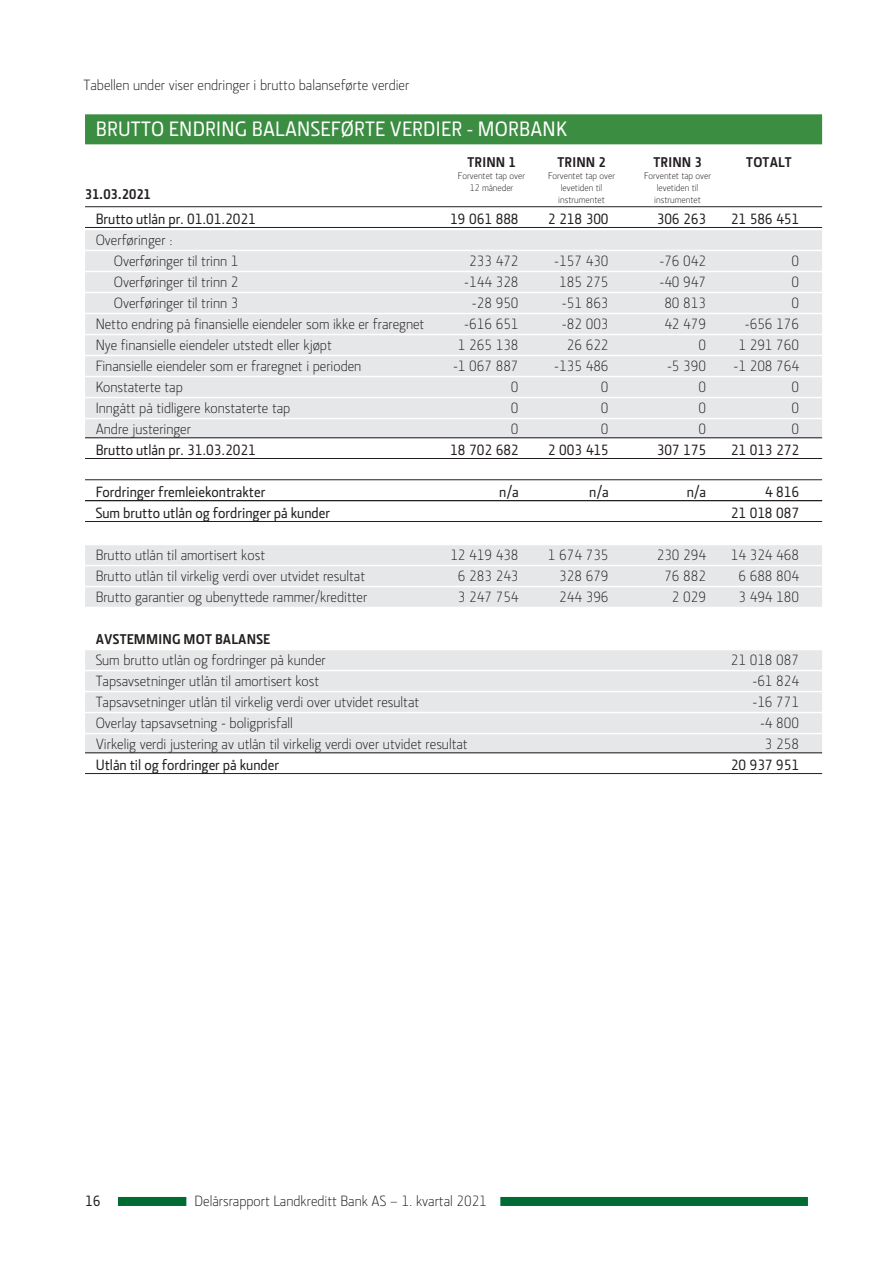
<style>
.page{position:relative;width:893px;height:1263px;background:#fff}
.page>*{position:absolute;margin:0;border:0;box-sizing:border-box;transform-origin:0 0}
.t1{font:500 21px "Section LK";letter-spacing:.015em;color:#fff}
.t2{font:300 15px/21px "Section LK";color:#231f20}
.t3{font:500 15px "Section LK";color:#231f20}
.t4{font:700 14.25px "Section LK";letter-spacing:.015em;color:#231f20}
.t5{font:300 9.75px "Section LK";color:#231f20}
</style>
<div class="page">
<div style="left:118px;top:1197px;width:68px;height:9px;background:#006b32"></div>
<div style="left:500px;top:1197px;width:308px;height:9px;background:#006b32"></div>
<div style="left:85px;top:114px;width:737px;height:30px;background:#3b8d41"></div>
<hr style="left:85px;top:206px;width:737px;height:1px;background:#231f20">
<hr style="left:85px;top:227px;width:737px;height:1px;background:#231f20">
<div style="left:85px;top:230px;width:737px;height:20px;background:#e6e7e9"></div>
<div style="left:85px;top:251px;width:737px;height:20px;background:#e6e7e9"></div>
<div style="left:85px;top:272px;width:737px;height:20px;background:#e6e7e9"></div>
<div style="left:85px;top:293px;width:737px;height:20px;background:#e6e7e9"></div>
<div style="left:85px;top:314px;width:737px;height:20px;background:#e6e7e9"></div>
<div style="left:85px;top:335px;width:737px;height:20px;background:#e6e7e9"></div>
<div style="left:85px;top:356px;width:737px;height:20px;background:#e6e7e9"></div>
<div style="left:85px;top:377px;width:737px;height:20px;background:#e6e7e9"></div>
<div style="left:85px;top:398px;width:737px;height:20px;background:#e6e7e9"></div>
<div style="left:85px;top:419px;width:737px;height:20px;background:#e6e7e9"></div>
<hr style="left:85px;top:437px;width:737px;height:1px;background:#231f20">
<hr style="left:85px;top:458px;width:737px;height:1px;background:#231f20">
<hr style="left:85px;top:479px;width:737px;height:1px;background:#231f20">
<hr style="left:85px;top:500px;width:737px;height:1px;background:#231f20">
<hr style="left:85px;top:521px;width:737px;height:1px;background:#231f20">
<div style="left:85px;top:545px;width:737px;height:20px;background:#e6e7e9"></div>
<div style="left:85px;top:566px;width:737px;height:20px;background:#e6e7e9"></div>
<div style="left:85px;top:587px;width:737px;height:20px;background:#e6e7e9"></div>
<div style="left:85px;top:650px;width:737px;height:20px;background:#e6e7e9"></div>
<div style="left:85px;top:671px;width:737px;height:20px;background:#e6e7e9"></div>
<div style="left:85px;top:692px;width:737px;height:20px;background:#e6e7e9"></div>
<div style="left:85px;top:713px;width:737px;height:20px;background:#e6e7e9"></div>
<div style="left:85px;top:734px;width:737px;height:20px;background:#e6e7e9"></div>
<hr style="left:85px;top:752px;width:737px;height:1px;background:#231f20">
<hr style="left:85px;top:773px;width:737px;height:1px;background:#231f20">
<p class="t2" style="left:84px;top:74px;width:327px">Tabellen under viser endringer i brutto balanseførte verdier</p>
<h1 class="t1" style="left:96px;top:117px;width:473px">BRUTTO ENDRING BALANSEFØRTE VERDIER - MORBANK</h1>
<p class="t4" style="left:468px;top:154px;width:49px">TRINN 1</p>
<p class="t4" style="left:558px;top:154px;width:49px">TRINN 2</p>
<p class="t4" style="left:654px;top:154px;width:49px">TRINN 3</p>
<p class="t4" style="left:746px;top:154px;width:47px">TOTALT</p>
<p class="t5" style="left:458px;top:170px;width:69px">Forventet tap over</p>
<p class="t5" style="left:548px;top:170px;width:69px">Forventet tap over</p>
<p class="t5" style="left:644px;top:170px;width:69px">Forventet tap over</p>
<p class="t5" style="left:470px;top:182px;width:45px">12 måneder</p>
<p class="t5" style="left:561px;top:182px;width:43px">levetiden til</p>
<p class="t5" style="left:657px;top:182px;width:43px">levetiden til</p>
<p class="t5" style="left:558px;top:194px;width:48px">instrumentet</p>
<p class="t5" style="left:654px;top:194px;width:48px">instrumentet</p>
<p class="t3" style="left:96px;top:211px;width:162px">Brutto utlån pr. 01.01.2021</p>
<p class="t3" style="left:450px;top:211px;width:70px">19 061 888</p>
<p class="t3" style="left:548px;top:211px;width:62px">2 218 300</p>
<p class="t3" style="left:657px;top:211px;width:51px">306 263</p>
<p class="t3" style="left:731px;top:211px;width:70px">21 586 451</p>
<p class="t2" style="left:114px;top:230px;width:126px;text-indent:-18px">Overføringer :<br>Overføringer til trinn 1</p>
<p class="t4" style="left:85px;top:186px;width:68px">31.03.2021</p>
<p class="t2" style="left:469px;top:251px;width:51px">233 472</p>
<p class="t2" style="left:554px;top:251px;width:56px">-157 430</p>
<p class="t2" style="left:659px;top:251px;width:48px">-76 042</p>
<p class="t2" style="left:791px;top:251px;width:9px">0</p>
<p class="t2" style="left:114px;top:272px;width:126px">Overføringer til trinn 2</p>
<p class="t2" style="left:464px;top:272px;width:56px">-144 328</p>
<p class="t2" style="left:559px;top:272px;width:51px">185 275</p>
<p class="t2" style="left:659px;top:272px;width:48px">-40 947</p>
<p class="t2" style="left:791px;top:272px;width:9px">0</p>
<p class="t2" style="left:114px;top:293px;width:126px">Overføringer til trinn 3</p>
<p class="t2" style="left:472px;top:293px;width:48px">-28 950</p>
<p class="t2" style="left:562px;top:293px;width:48px">-51 863</p>
<p class="t2" style="left:664px;top:293px;width:43px">80 813</p>
<p class="t2" style="left:791px;top:293px;width:9px">0</p>
<p class="t2" style="left:96px;top:314px;width:330px">Netto endring på finansielle eiendeler som ikke er fraregnet</p>
<p class="t2" style="left:464px;top:314px;width:56px">-616 651</p>
<p class="t2" style="left:562px;top:314px;width:48px">-82 003</p>
<p class="t2" style="left:664px;top:314px;width:43px">42 479</p>
<p class="t2" style="left:745px;top:314px;width:56px">-656 176</p>
<p class="t2" style="left:96px;top:335px;width:238px">Nye finansielle eiendeler utstedt eller kjøpt</p>
<p class="t2" style="left:458px;top:335px;width:62px">1 265 138</p>
<p class="t2" style="left:567px;top:335px;width:43px">26 622</p>
<p class="t2" style="left:698px;top:335px;width:9px">0</p>
<p class="t2" style="left:738px;top:335px;width:62px">1 291 760</p>
<p class="t2" style="left:96px;top:356px;width:267px">Finansielle eiendeler som er fraregnet i perioden</p>
<p class="t2" style="left:453px;top:356px;width:67px">-1 067 887</p>
<p class="t2" style="left:554px;top:356px;width:56px">-135 486</p>
<p class="t2" style="left:667px;top:356px;width:41px">-5 390</p>
<p class="t2" style="left:733px;top:356px;width:67px">-1 208 764</p>
<p class="t2" style="left:96px;top:377px;width:89px">Konstaterte tap</p>
<p class="t2" style="left:511px;top:377px;width:9px">0</p>
<p class="t2" style="left:601px;top:377px;width:9px">0</p>
<p class="t2" style="left:698px;top:377px;width:9px">0</p>
<p class="t2" style="left:791px;top:377px;width:9px">0</p>
<p class="t2" style="left:96px;top:398px;width:196px">Inngått på tidligere konstaterte tap</p>
<p class="t2" style="left:511px;top:398px;width:9px">0</p>
<p class="t2" style="left:601px;top:398px;width:9px">0</p>
<p class="t2" style="left:698px;top:398px;width:9px">0</p>
<p class="t2" style="left:791px;top:398px;width:9px">0</p>
<p class="t2" style="left:96px;top:419px;width:97px">Andre justeringer</p>
<p class="t2" style="left:511px;top:419px;width:9px">0</p>
<p class="t2" style="left:601px;top:419px;width:9px">0</p>
<p class="t2" style="left:698px;top:419px;width:9px">0</p>
<p class="t2" style="left:791px;top:419px;width:9px">0</p>
<p class="t3" style="left:96px;top:442px;width:162px">Brutto utlån pr. 31.03.2021</p>
<p class="t3" style="left:450px;top:442px;width:70px">18 702 682</p>
<p class="t3" style="left:548px;top:442px;width:62px">2 003 415</p>
<p class="t3" style="left:657px;top:442px;width:51px">307 175</p>
<p class="t3" style="left:731px;top:442px;width:70px">21 013 272</p>
<p class="t3" style="left:96px;top:484px;width:171px">Fordringer fremleiekontrakter</p>
<p class="t3" style="left:499px;top:484px;width:21px">n/a</p>
<p class="t3" style="left:589px;top:484px;width:21px">n/a</p>
<p class="t3" style="left:687px;top:484px;width:21px">n/a</p>
<p class="t3" style="left:765px;top:484px;width:36px">4 816</p>
<p class="t3" style="left:96px;top:505px;width:236px">Sum brutto utlån og fordringer på kunder</p>
<p class="t3" style="left:731px;top:505px;width:70px">21 018 087</p>
<p class="t2" style="left:96px;top:545px;width:171px">Brutto utlån til amortisert kost</p>
<p class="t2" style="left:450px;top:545px;width:70px">12 419 438</p>
<p class="t2" style="left:548px;top:545px;width:62px">1 674 735</p>
<p class="t2" style="left:657px;top:545px;width:51px">230 294</p>
<p class="t2" style="left:731px;top:545px;width:70px">14 324 468</p>
<p class="t2" style="left:96px;top:566px;width:271px">Brutto utlån til virkelig verdi over utvidet resultat</p>
<p class="t2" style="left:458px;top:566px;width:62px">6 283 243</p>
<p class="t2" style="left:559px;top:566px;width:51px">328 679</p>
<p class="t2" style="left:664px;top:566px;width:43px">76 882</p>
<p class="t2" style="left:738px;top:566px;width:62px">6 688 804</p>
<p class="t2" style="left:96px;top:587px;width:273px">Brutto garantier og ubenyttede rammer/kreditter</p>
<p class="t2" style="left:458px;top:587px;width:62px">3 247 754</p>
<p class="t2" style="left:559px;top:587px;width:51px">244 396</p>
<p class="t2" style="left:672px;top:587px;width:36px">2 029</p>
<p class="t2" style="left:738px;top:587px;width:62px">3 494 180</p>
<p class="t4" style="left:96px;top:631px;width:176px">AVSTEMMING MOT BALANSE</p>
<p class="t2" style="left:96px;top:650px;width:232px">Sum brutto utlån og fordringer på kunder</p>
<p class="t2" style="left:731px;top:650px;width:70px">21 018 087</p>
<p class="t2" style="left:96px;top:671px;width:225px">Tapsavsetninger utlån til amortisert kost</p>
<p class="t2" style="left:752px;top:671px;width:48px">-61 824</p>
<p class="t2" style="left:96px;top:692px;width:325px">Tapsavsetninger utlån til virkelig verdi over utvidet resultat</p>
<p class="t2" style="left:752px;top:692px;width:48px">-16 771</p>
<p class="t2" style="left:96px;top:713px;width:199px">Overlay tapsavsetning - boligprisfall</p>
<p class="t2" style="left:760px;top:713px;width:41px">-4 800</p>
<p class="t2" style="left:96px;top:734px;width:373px">Virkelig verdi justering av utlån til virkelig verdi over utvidet resultat</p>
<p class="t2" style="left:765px;top:734px;width:36px">3 258</p>
<p class="t3" style="left:96px;top:757px;width:185px">Utlån til og fordringer på kunder</p>
<p class="t3" style="left:731px;top:757px;width:70px">20 937 951</p>
<p class="t3" style="left:85px;top:1192px;width:17px">16</p>
<p class="t2" style="left:195px;top:1190px;width:294px">Delårsrapport Landkreditt Bank AS – 1. kvartal 2021</p>
</div>
